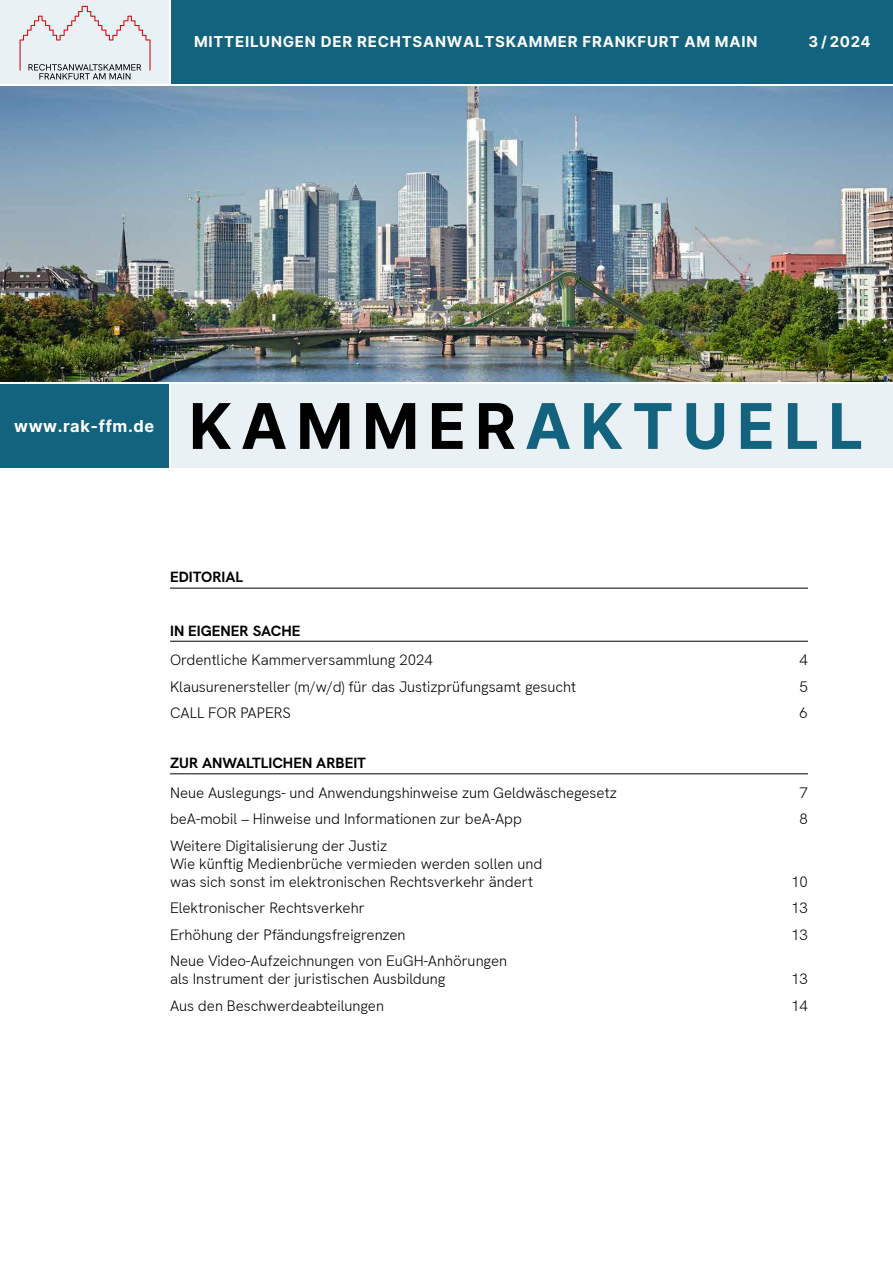
<style>
.page{position:relative;width:893px;height:1263px;background:#fff}
.page>*{position:absolute;margin:0;border:0;box-sizing:border-box;transform-origin:0 0}
.t1{font:63px "Inter";letter-spacing:.14em;color:#13637e}
.t2{font:16.5px "Inter";letter-spacing:.04em;color:#fff}
.t3{font:300 15px/18px "HK Grotesk";letter-spacing:-.005em;color:#000}
.t4{font:15px "Inter";letter-spacing:.05em;color:#fff}
.t5{font:700 15px "HK Grotesk";color:#000}
.s1{color:#000}
</style>
<div class="page">
<img style="left:0;top:87px;width:893px;height:294px">
<div style="left:172px;top:0;width:721px;height:84px;background:#13637e"></div>
<div style="left:0;top:384px;width:169px;height:84px;background:#13637e"></div>
<div style="left:0;top:0;width:169px;height:84px;background:#eaf1f5"></div>
<hr style="left:892px;top:0;width:1px;height:84px;background:#eaf1f5">
<svg style="left:20px;top:6px;width:131px;height:74px"></svg>
<div style="left:172px;top:384px;width:721px;height:84px;background:#eaf1f5"></div>
<hr style="left:170px;top:588px;width:638px;height:1px;background:#000">
<hr style="left:170px;top:641px;width:638px;height:1px;background:#000">
<hr style="left:170px;top:773px;width:638px;height:1px;background:#000">
<p class="t4" style="left:194px;top:31px;width:565px">MITTEILUNGEN DER RECHTSANWALTSKAMMER FRANKFURT AM MAIN</p>
<p class="t4" style="left:808px;top:31px;width:64px">3 / 2024</p>
<p class="t2" style="left:14px;top:414px;width:142px">www.rak-ffm.de</p>
<h1 class="t1" style="left:189px;top:380px;width:676px"><span class="s1">KAMMER</span>AKTUELL</h1>
<p class="t5" style="left:170px;top:567px;width:75px">EDITORIAL</p>
<p class="t5" style="left:170px;top:620px;width:132px">IN EIGENER SACHE</p>
<p class="t3" style="left:170px;top:651px;width:264px">Ordentliche Kammerversammlung 2024</p>
<p class="t3" style="left:799px;top:651px;width:10px">4</p>
<p class="t3" style="left:170px;top:677px;width:408px">Klausurenersteller (m/w/d) für das Justizprüfungsamt gesucht</p>
<p class="t3" style="left:799px;top:677px;width:10px">5</p>
<p class="t3" style="left:170px;top:704px;width:122px">CALL FOR PAPERS</p>
<p class="t3" style="left:799px;top:704px;width:10px">6</p>
<p class="t5" style="left:170px;top:753px;width:197px">ZUR ANWALTLICHEN ARBEIT</p>
<p class="t3" style="left:170px;top:783px;width:448px">Neue Auslegungs- und Anwendungshinweise zum Geldwäschegesetz</p>
<p class="t3" style="left:799px;top:783px;width:10px">7</p>
<p class="t3" style="left:170px;top:810px;width:353px">beA-mobil – Hinweise und Informationen zur beA-App</p>
<p class="t3" style="left:799px;top:810px;width:10px">8</p>
<p class="t3" style="left:170px;top:836px;width:374px">Weitere Digitalisierung der Justiz<br>Wie künftig Medienbrüche vermieden werden sollen und was sich sonst im elektronischen Rechtsverkehr ändert</p>
<p class="t3" style="left:791px;top:872px;width:18px">10</p>
<p class="t3" style="left:170px;top:899px;width:196px">Elektronischer Rechtsverkehr</p>
<p class="t3" style="left:791px;top:899px;width:18px">13</p>
<p class="t3" style="left:170px;top:925px;width:237px">Erhöhung der Pfändungsfreigrenzen</p>
<p class="t3" style="left:791px;top:925px;width:18px">13</p>
<p class="t3" style="left:170px;top:952px;width:339px">Neue Video-Aufzeichnungen von EuGH-Anhörungen als Instrument der juristischen Ausbildung</p>
<p class="t3" style="left:791px;top:970px;width:18px">13</p>
<p class="t3" style="left:170px;top:996px;width:215px">Aus den Beschwerdeabteilungen</p>
<p class="t3" style="left:791px;top:996px;width:18px">14</p>
</div>
